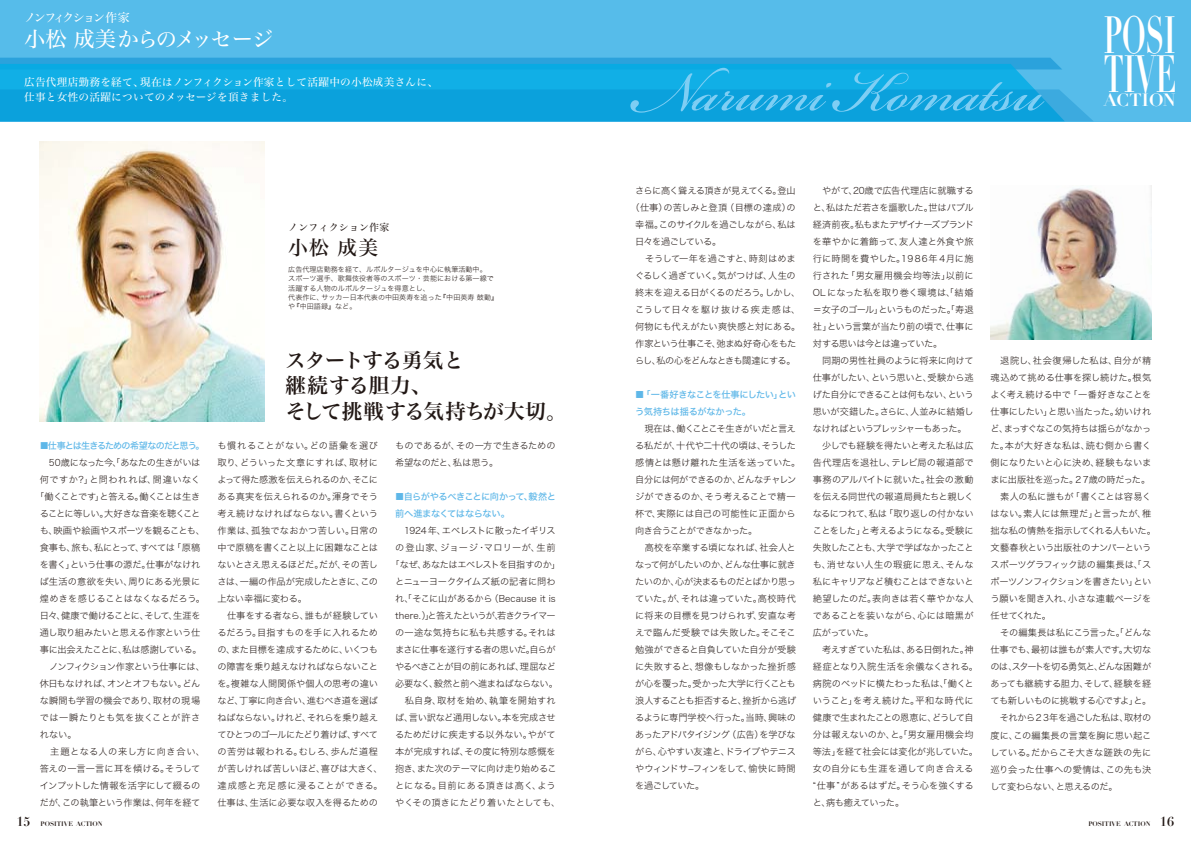
<style>
.page{position:relative;width:1191px;height:842px;background:#fff}
.page>*{position:absolute;margin:0;border:0;box-sizing:border-box;transform-origin:0 0}
.t1{font:89.3px "Bickham Script Pro";letter-spacing:-.005em;color:#7ecef4}
.t2{font:700 51px "Didot";color:#fff;scale:.56 1}
.t3{font:21.3px "Hira Min Std W4";letter-spacing:-.06em;color:#fff}
.t4{font:20.6px/25.5px "Hira Min Std W6";color:#221815}
.t5{font:19.8px "Hira Min Std W5";color:#221815}
.t6{font:700 17.4px "Didot";color:#fff}
.t7{font:12px "Hira Min Std W4";letter-spacing:-.14em;color:#fff}
.t8{font:10.6px/14.2px "Hira Min Std W4";letter-spacing:.025em;color:#fff}
.t9{font:9.9px "Hira Min Std W4";letter-spacing:.02em;color:#221815}
.t10{font:9.2px/17px "Hira Kaku Std W2";letter-spacing:-.025em;color:#221815}
.t11{font:9.2px "Hira Kaku Std W2";color:#221815}
.t12{font:9.2px "Hira Kaku Std W2";letter-spacing:-.06em;color:#221815}
.t13{font:9.2px/17px "Hira Kaku Std W5";letter-spacing:-.045em;color:#5eb7e8}
.t14{font:9.2px "Hira Kaku Std W2";letter-spacing:-.045em;color:#221815}
.t15{font:9.2px "Hira Kaku Std W2";letter-spacing:-.005em;color:#221815}
.t16{font:9.2px "Hira Kaku Std W2";letter-spacing:-.055em;color:#221815}
.t17{font:9.2px "Hira Kaku Std W2";letter-spacing:-.075em;color:#221815}
.t18{font:9.2px "Hira Kaku Std W2";letter-spacing:-.07em;color:#221815}
.t19{font:9.2px "Hira Kaku Std W2";letter-spacing:.06em;color:#221815}
.t20{font:9.2px "Hira Kaku Std W2";letter-spacing:.01em;color:#221815}
.t21{font:9.2px "Hira Kaku Std W2";letter-spacing:.04em;color:#221815}
.t22{font:9.2px "Hira Kaku Std W2";letter-spacing:.065em;color:#221815}
.t23{font:9.2px "Hira Kaku Std W2";letter-spacing:.075em;color:#221815}
.t24{font:9.1px "Hira Kaku Std W5";letter-spacing:-.1em;color:#5eb7e8}
.t25{font:7.1px/9.2px "Hira Kaku Std W2";color:#221815}
.t26{font:700 6.4px "Didot";color:#221815}
.s1{font-size:12.8px}
</style>
<div class="page">
<div style="left:0;top:0;width:1191px;height:121px;background:#56bcea"></div>
<div style="left:0;top:58px;width:1057px;height:6px;background:#2ba2dc"></div>
<svg style="left:0;top:64px;width:1062px;height:25px;background:#11aee5"></svg>
<div style="left:0;top:89px;width:1093px;height:32px;background:#0ba1dc"></div>
<img style="left:40px;top:141px;width:224px;height:280px">
<img style="left:990px;top:186px;width:161px;height:153px">
<h3 class="t7" style="left:24px;top:9px;width:107px">ノンフィクション作家</h3>
<h3 class="t3" style="left:24px;top:23px;width:251px">小松 成美からのメッセージ</h3>
<p class="t8" style="left:24px;top:75px;width:415px">広告代理店勤務を経て、現在はノンフィクション作家として活躍中の小松成美さんに、仕事と女性の活躍についてのメッセージを頂きました。</p>
<p class="t9" style="left:288px;top:220px;width:102px">ノンフィクション作家</p>
<h3 class="t5" style="left:288px;top:234px;width:91px">小松 成美</h3>
<p class="t25" style="left:288px;top:265px;width:211px">広告代理店勤務を経て、ルポルタージュを中心に執筆活動中。<br>スポーツ選手、歌舞伎役者等のスポーツ・芸能における第一線で活躍する人物のルポルタージュを得意とし、<br>代表作に、サッカー日本代表の中田英寿を追った『中田英寿 鼓動』や『中田語録』など。</p>
<p class="t24" style="left:40px;top:438px;width:166px">■仕事とは生きるための希望なのだと思う。</p>
<p class="t10" style="left:40px;top:454px;width:162px">　50歳になった今、「あなたの生きがいは</p>
<p class="t19" style="left:40px;top:473px;width:162px">何ですか？」と問われれば、間違いなく</p>
<p class="t12" style="left:35px;top:490px;width:167px">「働くことです」と答える。働くことは生き</p>
<p class="t17" style="left:40px;top:507px;width:162px">ることに等しい。大好きな音楽を聴くこと</p>
<p class="t10" style="left:40px;top:522px;width:167px">も、映画や絵画やスポーツを観ることも、</p>
<p class="t10" style="left:40px;top:539px;width:162px">食事も、旅も、私にとって、すべては「原稿</p>
<p class="t10" style="left:40px;top:556px;width:162px">を書く」という仕事の源だ。仕事がなけれ</p>
<p class="t11" style="left:40px;top:575px;width:162px">ば生活の意欲を失い、周りにある光景に</p>
<p class="t15" style="left:40px;top:592px;width:167px">煌めきを感じることはなくなるだろう。</p>
<p class="t16" style="left:40px;top:609px;width:162px">日々、健康で働けることに、そして、生涯を</p>
<p class="t10" style="left:40px;top:624px;width:162px">通し取り組みたいと思える作家という仕</p>
<p class="t14" style="left:40px;top:643px;width:163px">事に出会えたことに、私は感謝している。</p>
<p class="t18" style="left:40px;top:660px;width:167px">　ノンフィクション作家という仕事には、</p>
<p class="t10" style="left:40px;top:675px;width:162px">休日もなければ、オンとオフもない。どん</p>
<p class="t11" style="left:40px;top:694px;width:162px">な瞬間も学習の機会であり、取材の現場</p>
<p class="t21" style="left:40px;top:711px;width:162px">では一瞬たりとも気を抜くことが許さ</p>
<p class="t10" style="left:40px;top:726px;width:38px">れない。</p>
<p class="t22" style="left:40px;top:745px;width:167px">　主題となる人の来し方に向き合い、</p>
<p class="t11" style="left:40px;top:762px;width:162px">答えの一言一言に耳を傾ける。そうして</p>
<p class="t10" style="left:40px;top:777px;width:162px">インプットした情報を活字にして綴るの</p>
<p class="t10" style="left:40px;top:794px;width:162px">だが、この執筆という作業は、何年を経て</p>
<h3 class="t4" style="left:285px;top:347px;width:283px">スタートする勇気と<br>継続する胆力、<br>そして挑戦する気持ちが大切。</h3>
<p class="t10" style="left:217px;top:437px;width:167px">も慣れることがない。どの語彙を選び取り、どういった文章にすれば、取材によって得た感激を伝えられるのか、そこにある真実を伝えられるのか。渾身でそう考え続けなければならない。書くという作業は、孤独でなおかつ苦しい。日常の中で原稿を書くこと以上に困難なことはないとさえ思えるほどだ。だが、その苦しさは、一編の作品が完成したときに、この上ない幸福に変わる。<br>　仕事をする者なら、誰もが経験しているだろう。目指すものを手に入れるための、また目標を達成するために、いくつもの障害を乗り越えなければならないことを。複雑な人間関係や個人の思考の違いなど、丁寧に向き合い、進むべき道を選ばねばならない。けれど、それらを乗り越えてひとつのゴールにたどり着けば、すべての苦労は報われる。むしろ、歩んだ道程が苦しければ苦しいほど、喜びは大きく、達成感と充足感に浸ることができる。仕事は、生活に必要な収入を得るための</p>
<p class="t10" style="left:395px;top:437px;width:162px">ものであるが、その一方で生きるための希望なのだと、私は思う。</p>
<p class="t13" style="left:395px;top:488px;width:162px">■自らがやるべきことに向かって、毅然と前へ進まなくてはならない。</p>
<p class="t10" style="left:390px;top:522px;width:171px;text-align:center">　1924年、エベレストに散ったイギリスの登山家、ジョージ・マロリーが、生前「なぜ、あなたはエベレストを目指すのか」とニューヨークタイムズ紙の記者に問われ、「そこに山があるから（Because it is there. ）」と答えたというが、若きクライマーの一途な気持ちに私も共感する。それはまさに仕事を遂行する者の思いだ。自らがやるべきことが目の前にあれば、理屈など必要なく、毅然と前へ進まねばならない。　私自身、取材を始め、執筆を開始すれば、言い訳など通用しない。本を完成させるためだけに疾走する以外ない。やがて本が完成すれば、その度に特別な感慨を抱き、また次のテーマに向け走り始めることになる。目前にある頂きは高く、ようやくその頂きにたどり着いたとしても、</p>
<h2 class="t2" style="left:1103px;top:4px;width:130px">POSI</h2>
<h1 class="t1" style="left:638px;top:27px;width:539px">Narumi Komatsu <sup>TIVE</sup></h1>
<h3 class="t6" style="left:1103px;top:89px;width:73px">ACTION</h3>
<p class="t12" style="left:635px;top:183px;width:162px">さらに高く聳える頂きが見えてくる。登山</p>
<p class="t15" style="left:630px;top:200px;width:167px">（仕事）の苦しみと登頂（目標の達成）の</p>
<p class="t10" style="left:635px;top:215px;width:162px">幸福。このサイクルを過ごしながら、私は</p>
<p class="t12" style="left:635px;top:234px;width:88px">日々を過ごしている。</p>
<p class="t20" style="left:635px;top:251px;width:162px">　そうして一年を過ごすと、時刻はめま</p>
<p class="t10" style="left:635px;top:266px;width:162px">ぐるしく過ぎていく。気がつけば、人生の</p>
<p class="t10" style="left:635px;top:283px;width:167px">終末を迎える日がくるのだろう。しかし、</p>
<p class="t23" style="left:635px;top:302px;width:167px">こうして日々を駆け抜ける疾走感は、</p>
<p class="t11" style="left:635px;top:319px;width:167px">何物にも代えがたい爽快感と対にある。</p>
<p class="t14" style="left:635px;top:336px;width:163px">作家という仕事こそ、弛まぬ好奇心をもた</p>
<p class="t12" style="left:635px;top:353px;width:162px">らし、私の心をどんなときも闊達にする。</p>
<p class="t13" style="left:635px;top:386px;width:162px">■「一番好きなことを仕事にしたい」という気持ちは揺るがなかった。</p>
<p class="t10" style="left:635px;top:419px;width:167px">　現在は、働くことこそ生きがいだと言える私だが、十代や二十代の頃は、そうした感情とは懸け離れた生活を送っていた。自分には何ができるのか、どんなチャレンジができるのか、そう考えることで精一杯で、実際には自己の可能性に正面から向き合うことができなかった。<br>　高校を卒業する頃になれば、社会人となって何がしたいのか、どんな仕事に就きたいのか、心が決まるものだとばかり思っていた。が、それは違っていた。高校時代に将来の目標を見つけられず、安直な考えで臨んだ受験では失敗した。そこそこ勉強ができると自負していた自分が受験に失敗すると、想像もしなかった挫折感が心を覆った。受かった大学に行くことも浪人することも拒否すると、挫折から逃げるように専門学校へ行った。当時、興味のあったアドバタイジング（広告）を学びながら、心やすい友達と、ドライブやテニスやウィンドサ−フィンをして、愉快に時間を過ごしていた。</p>
<p class="t10" style="left:813px;top:181px;width:167px">　やがて、20歳で広告代理店に就職すると、私はただ若さを謳歌した。世はバブル経済前夜。私もまたデザイナーズブランドを華やかに着飾って、友人達と外食や旅行に時間を費やした。１９８６年４月に施行された「男女雇用機会均等法」以前に<br>OLになった私を取り巻く環境は、「結婚＝女子のゴール」というものだった。「寿退社」という言葉が当たり前の頃で、仕事に対する思いは今とは違っていた。<br>　同期の男性社員のように将来に向けて仕事がしたい、という思いと、受験から逃げた自分にできることは何もない、という思いが交錯した。さらに、人並みに結婚しなければというプレッシャーもあった。　少しでも経験を得たいと考えた私は広告代理店を退社し、テレビ局の報道部で事務のアルバイトに就いた。社会の激動を伝える同世代の報道局員たちと親しくなるにつれて、私は「取り返しの付かないことをした」と考えるようになる。受験に失敗したことも、大学で学ばなかったことも、消せない人生の瑕疵に思え、そんな私にキャリアなど積むことはできないと絶望したのだ。表向きは若く華やかな人であることを装いながら、心には暗黒が広がっていた。<br>　考えすぎていた私は、ある日倒れた。神経症となり入院生活を余儀なくされる。病院のベッドに横たわった私は、「働くということ」を考え続けた。平和な時代に健康で生まれたことの恩恵に、どうして自分は報えないのか、と。「男女雇用機会均等法」を経て社会には変化が兆していた。女の自分にも生涯を通して向き合える“仕事”があるはずだ。そう心を強くすると、病も癒えていった。</p>
<p class="t10" style="left:990px;top:352px;width:167px">　退院し、社会復帰した私は、自分が精魂込めて挑める仕事を探し続けた。根気よく考え続ける中で「一番好きなことを仕事にしたい」と思い当たった。幼いけれど、まっすぐなこの気持ちは揺らがなかった。本が大好きな私は、読む側から書く側になりたいと心に決め、経験もないままに出版社を巡った。２７歳の時だった。　素人の私に誰もが「書くことは容易くはない。素人には無理だ」と言ったが、稚拙な私の情熱を指示してくれる人もいた。文藝春秋という出版社のナンバーというスポーツグラフィック誌の編集長は、「スポーツノンフィクションを書きたい」という願いを聞き入れ、小さな連載ページを任せてくれた。<br>　その編集長は私にこう言った。「どんな仕事でも、最初は誰もが素人です。大切なのは、スタートを切る勇気と、どんな困難があっても継続する胆力、そして、経験を経ても新しいものに挑戦する心ですよ」と。　それから２３年を過ごした私は、取材の度に、この編集長の言葉を胸に思い起こしている。だからこそ大きな蹉跌の先に巡り会った仕事への愛情は、この先も決して変わらない、と思えるのだ。</p>
<p class="t26" style="left:16px;top:820px;width:88px"><span class="s1">15</span> POSITIVE ACTION</p>
<p class="t26" style="left:1088px;top:820px;width:87px">POSITIVE ACTION <span class="s1">16</span></p>
</div>
